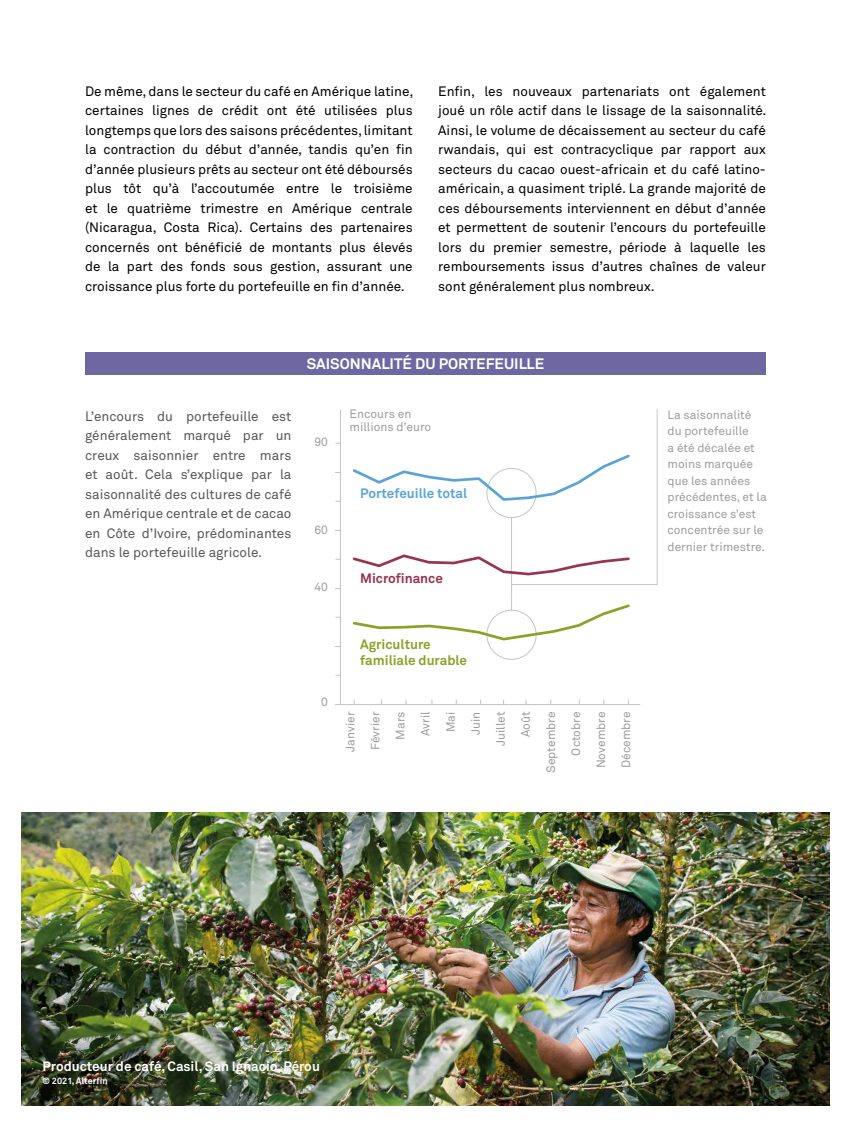
<style>
.page{position:relative;width:851px;height:1127px;background:#fff}
.page>*{position:absolute;margin:0;border:0;box-sizing:border-box;transform-origin:0 0}
.t1{font:700 15px "Akkurat Pro";color:#fff}
.t2{font:13.5px/19.5px "Akkurat Pro";color:#000;text-align:justify}
.t3{font:13.5px/19.5px "Akkurat Pro";color:#575756;text-align:justify}
.t4{font:700 13.5px "Akkurat Pro";color:#fff}
.t5{font:700 13.5px/16.5px "Akkurat Pro";color:#8ca127}
.t6{font:700 13.5px "Akkurat Pro";color:#5aa4db}
.t7{font:700 13.5px "Akkurat Pro";color:#99324c}
.t8{font:12px/25px "Akkurat Pro";color:#9d9d9c}
.t9{font:700 9px "Akkurat Pro";color:#fff}
</style>
<div class="page">
<div style="left:85px;top:353px;width:680px;height:22px;background:#6f67a2"></div>
<hr style="left:340px;top:704px;width:300px;height:1px;background:#c5c5c7">
<hr style="left:340px;top:409px;width:1px;height:295px;background:#c5c5c7">
<svg style="left:487px;top:409px;width:170px;height:251px"></svg>
<svg style="left:352px;top:553px;width:279px;height:24px"></svg>
<svg style="left:352px;top:602px;width:279px;height:40px"></svg>
<svg style="left:352px;top:452px;width:279px;height:50px"></svg>
<img style="left:21px;top:812px;width:808px;height:293px">
<p class="t2" style="left:85px;top:82px;width:330px">De même, dans le secteur du café en Amérique latine, certaines lignes de crédit ont été utilisées plus longtemps que lors des saisons précédentes, limitant la contraction du début d’année, tandis qu’en fin d’année plusieurs prêts au secteur ont été déboursés plus tôt qu’à l’accoutumée entre le troisième et le quatrième trimestre en Amérique centrale (Nicaragua, Costa Rica). Certains des partenaires concernés ont bénéficié de montants plus élevés de la part des fonds sous gestion, assurant une croissance plus forte du portefeuille en fin d’année.</p>
<p class="t2" style="left:438px;top:81px;width:330px">Enfin, les nouveaux partenariats ont également joué un rôle actif dans le lissage de la saisonnalité.<br>Ainsi, le volume de décaissement au secteur du café rwandais, qui est contracyclique par rapport aux secteurs du cacao ouest-africain et du café latino&shy;américain, a quasiment triplé. La grande majorité de ces déboursements interviennent en début d’année et permettent de soutenir l’encours du portefeuille lors du premier semestre, période à laquelle les remboursements issus d’autres chaînes de valeur sont généralement plus nombreux.</p>
<p class="t3" style="left:85px;top:406px;width:208px">L’encours du portefeuille est généralement marqué par un creux saisonnier entre mars et août. Cela s’explique par la saisonnalité des cultures de café en Amérique centrale et de cacao en Côte d’Ivoire, prédominantes dans le portefeuille agricole.</p>
<p class="t1" style="left:307px;top:355px;width:239px">SAISONNALITÉ DU PORTEFEUILLE</p>
<p class="t8" style="left:314px;top:430px;width:15px">90</p>
<p class="t8" style="left:314px;top:517px;width:15px">60</p>
<p class="t8" style="left:314px;top:574px;width:15px">40</p>
<p class="t8" style="left:349px;top:407px;width:83px;line-height:13.5px">Encours en millions d’euro</p>
<p class="t6" style="left:360px;top:485px;width:108px">Portefeuille total</p>
<p class="t7" style="left:360px;top:570px;width:84px">Microfinance</p>
<p class="t8" style="left:321px;top:689px;width:8px">0</p>
<p class="t5" style="left:360px;top:636px;width:108px">Agriculture familiale durable</p>
<p class="t8" style="left:338px;top:773px;width:63px;text-align:right;rotate:-90deg">Janvier<br>Février<br>Mars<br>Avril<br>Mai<br>Juin<br>Juillet<br>Août<br>Septembre<br>Octobre<br>Novembre<br>Décembre</p>
<p class="t8" style="left:667px;top:407px;width:101px;line-height:16.5px">La saisonnalité du portefeuille<br>a été décalée et moins marquée que les années précédentes, et la croissance s’est concentrée sur le dernier trimestre.</p>
<p class="t4" style="left:43px;top:1057px;width:279px">Producteur de café, Casil, San Ignacio, Pérou</p>
<p class="t9" style="left:43px;top:1075px;width:67px">© 2021, Alterfin</p>
</div>
